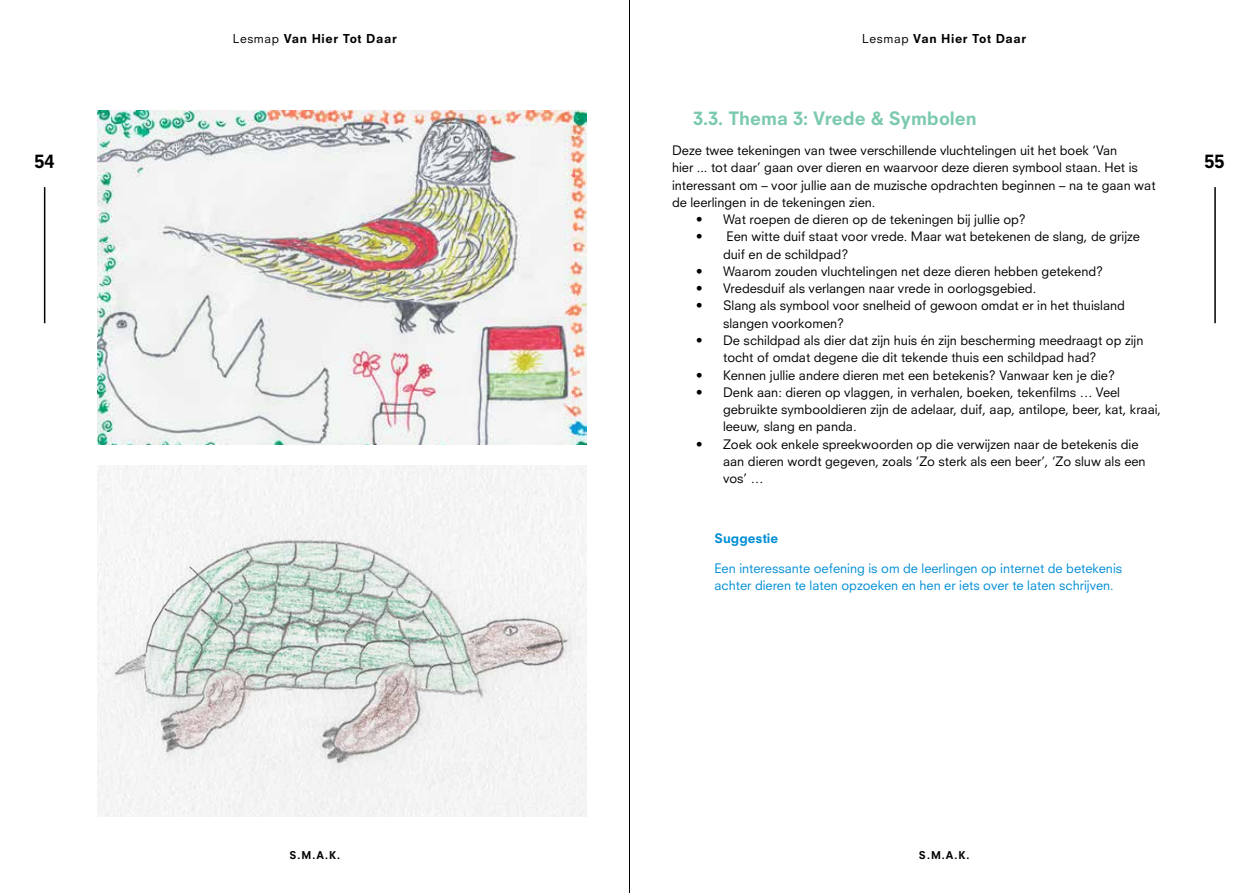
<style>
.page{position:relative;width:1259px;height:893px;background:#fff}
.page>*{position:absolute;margin:0;border:0;box-sizing:border-box;transform-origin:0 0}
.t1{font:800 18px "Neuzeit SLT Std";color:#7ccaae}
.t2{font:800 18px "Neuzeit SLT Std";color:#000}
.t3{font:12.75px/17.2px "Neuzeit SLT Std";color:#000}
.t4{font:12.75px/17.2px "Neuzeit SLT Std";color:#008ed4}
.t5{font:800 12.75px "Neuzeit SLT Std";color:#008ed4}
.t6{font:800 12px "Neuzeit SLT Std";letter-spacing:.05em;color:#000}
.t7{font:800 10.5px "Neuzeit SLT Std";color:#000}
.s1{font-weight:400}
</style>
<div class="page">
<hr style="left:44px;top:187px;width:1px;height:136px;background:#000">
<hr style="left:1214px;top:187px;width:1px;height:136px;background:#000">
<hr style="left:629px;top:0;width:1px;height:893px;background:#000">
<img style="left:98px;top:111px;width:489px;height:333px">
<img style="left:98px;top:466px;width:489px;height:350px">
<p class="t6" style="left:233px;top:31px;width:165px"><span class="s1">Lesmap</span> Van Hier Tot Daar</p>
<p class="t6" style="left:862px;top:31px;width:165px"><span class="s1">Lesmap</span> Van Hier Tot Daar</p>
<h1 class="t1" style="left:693px;top:108px;width:285px">3.3. Thema 3: Vrede &amp; Symbolen</h1>
<p class="t3" style="left:672px;top:142px;width:485px">Deze twee tekeningen van twee verschillende vluchtelingen uit het boek ‘Van<br>hier ... tot daar’ gaan over dieren en waarvoor deze dieren symbool staan. Het is interessant om – voor jullie aan de muzische opdrachten beginnen – na te gaan wat de leerlingen in de tekeningen zien.</p>
<p class="t3" style="left:696px;top:211px;width:331px">• Wat roepen de dieren op de tekeningen bij jullie op?</p>
<p class="t3" style="left:723px;top:228px;width:418px;text-indent:-27px">• Een witte duif staat voor vrede. Maar wat betekenen de slang, de grijze duif en de schildpad?</p>
<p class="t3" style="left:696px;top:263px;width:409px">• Waarom zouden vluchtelingen net deze dieren hebben getekend?</p>
<p class="t3" style="left:696px;top:280px;width:342px">• Vredesduif als verlangen naar vrede in oorlogsgebied.</p>
<p class="t3" style="left:723px;top:297px;width:403px;text-indent:-27px">• Slang als symbool voor snelheid of gewoon omdat er in het thuisland slangen voorkomen?</p>
<p class="t3" style="left:723px;top:332px;width:422px;text-indent:-27px">• De schildpad als dier dat zijn huis én zijn bescherming meedraagt op zijn tocht of omdat degene die dit tekende thuis een schildpad had?</p>
<p class="t3" style="left:696px;top:366px;width:420px">• Kennen jullie andere dieren met een betekenis? Vanwaar ken je die?</p>
<p class="t3" style="left:723px;top:383px;width:439px;text-indent:-27px">• Denk aan: dieren op vlaggen, in verhalen, boeken, tekenfilms … Veel gebruikte symbooldieren zijn de adelaar, duif, aap, antilope, beer, kat, kraai, leeuw, slang en panda.</p>
<p class="t3" style="left:723px;top:435px;width:424px;text-indent:-27px">• Zoek ook enkele spreekwoorden op die verwijzen naar de betekenis die aan dieren wordt gegeven, zoals ‘Zo sterk als een beer’, ‘Zo sluw als een vos’ …</p>
<h1 class="t2" style="left:35px;top:151px;width:22px">54</h1>
<h1 class="t2" style="left:1204px;top:151px;width:22px">55</h1>
<p class="t7" style="left:289px;top:848px;width:52px">S.M.A.K.</p>
<p class="t5" style="left:714px;top:530px;width:65px">Suggestie</p>
<p class="t4" style="left:714px;top:560px;width:409px">Een interessante oefening is om de leerlingen op internet de betekenis achter dieren te laten opzoeken en hen er iets over te laten schrijven.</p>
<p class="t7" style="left:919px;top:848px;width:52px">S.M.A.K.</p>
</div>
